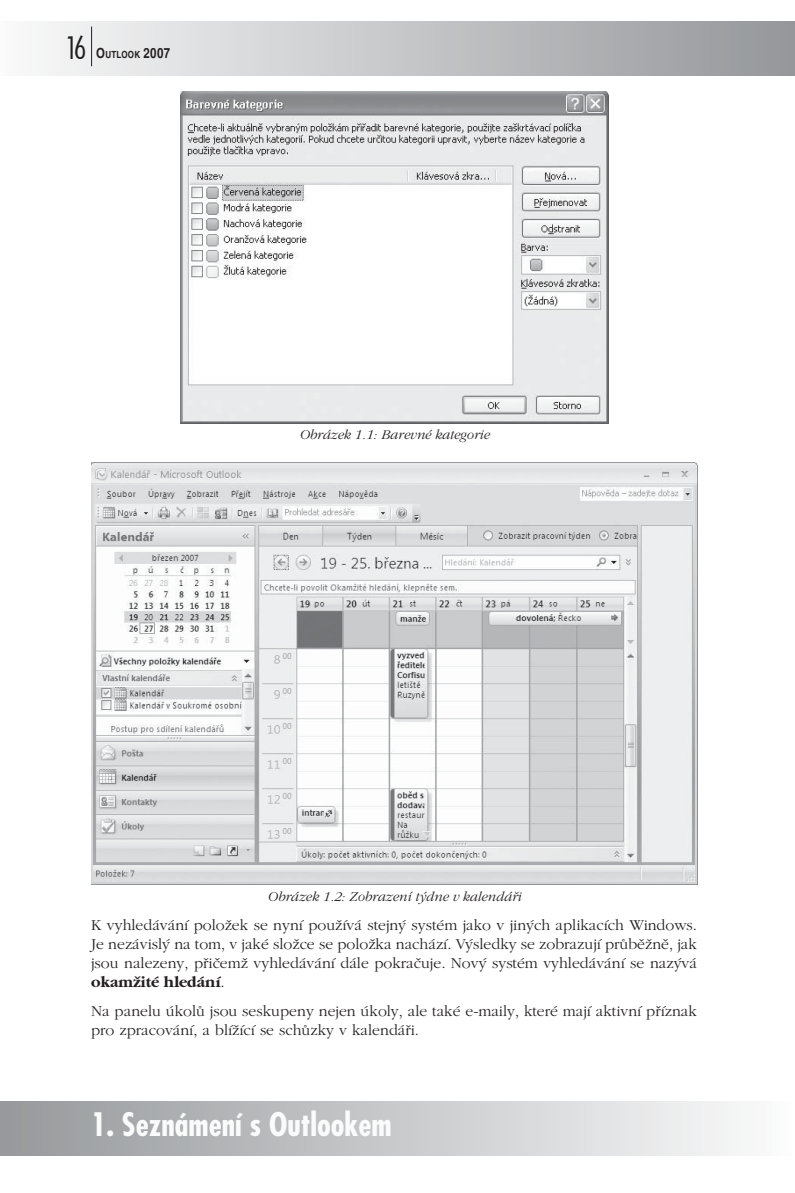
<style>
.page{position:relative;width:795px;height:1193px;background:#fff}
.page>*{position:absolute;margin:0;border:0;box-sizing:border-box;transform-origin:0 0}
.t1{font:700 31.5px "Fujiyama";color:#fafbfb}
.t2{font:15.75px/18.9px "Gatineau";color:#231f20;text-align:justify}
.t3{font:italic 14px "Gatineau";color:#231f20}
.t4{font:700 condensed 9.8px "Helvetica";letter-spacing:.02em;color:#231f20}
.s1{font-family:"Arcitectura";font-weight:400;font-stretch:normal;font-size:29.57px}
.s2{font-size:14px}
.s3{font-weight:700}
</style>
<div class="page">
<div style="left:0;top:22px;width:794px;height:54px;background:linear-gradient(to right,#f9fafa,#94979a)"></div>
<div style="left:0;top:1101px;width:794px;height:54px;background:linear-gradient(to right,#96989b,#fbfcfc)"></div>
<hr style="left:91px;top:27px;width:1px;height:39px;background:#231f20">
<img style="left:180px;top:91px;width:428px;height:333px">
<img style="left:91px;top:462px;width:605px;height:422px">
<p class="t4" style="left:67px;top:49px;width:105px"><span class="s1">16</span> <span class="s2">O</span>UTLOOK <span class="s2">2007</span></p>
<p class="t3" style="left:299px;top:429px;width:191px">Obrázek 1.1: Barevné kategorie</p>
<p class="t3" style="left:267px;top:891px;width:255px">Obrázek 1.2: Zobrazení týdne v kalendáři</p>
<p class="t2" style="left:91px;top:916px;width:607px">K vyhledávání položek se nyní používá stejný systém jako v jiných aplikacích Windows.<br>Je nezávislý na tom, v jaké složce se položka nachází. Výsledky se zobrazují průběžně, jak jsou nalezeny, přičemž vyhledávání dále pokračuje. Nový systém vyhledávání se nazývá <span class="s3">okamžité hledání</span>.</p>
<p class="t2" style="left:91px;top:1002px;width:607px">Na panelu úkolů jsou seskupeny nejen úkoly, ale také e-maily, které mají aktivní příznak pro zpracování, a blížící se schůzky v kalendáři.</p>
<h1 class="t1" style="left:91px;top:1109px;width:302px">1. Seznámení s Outlookem</h1>
</div>
